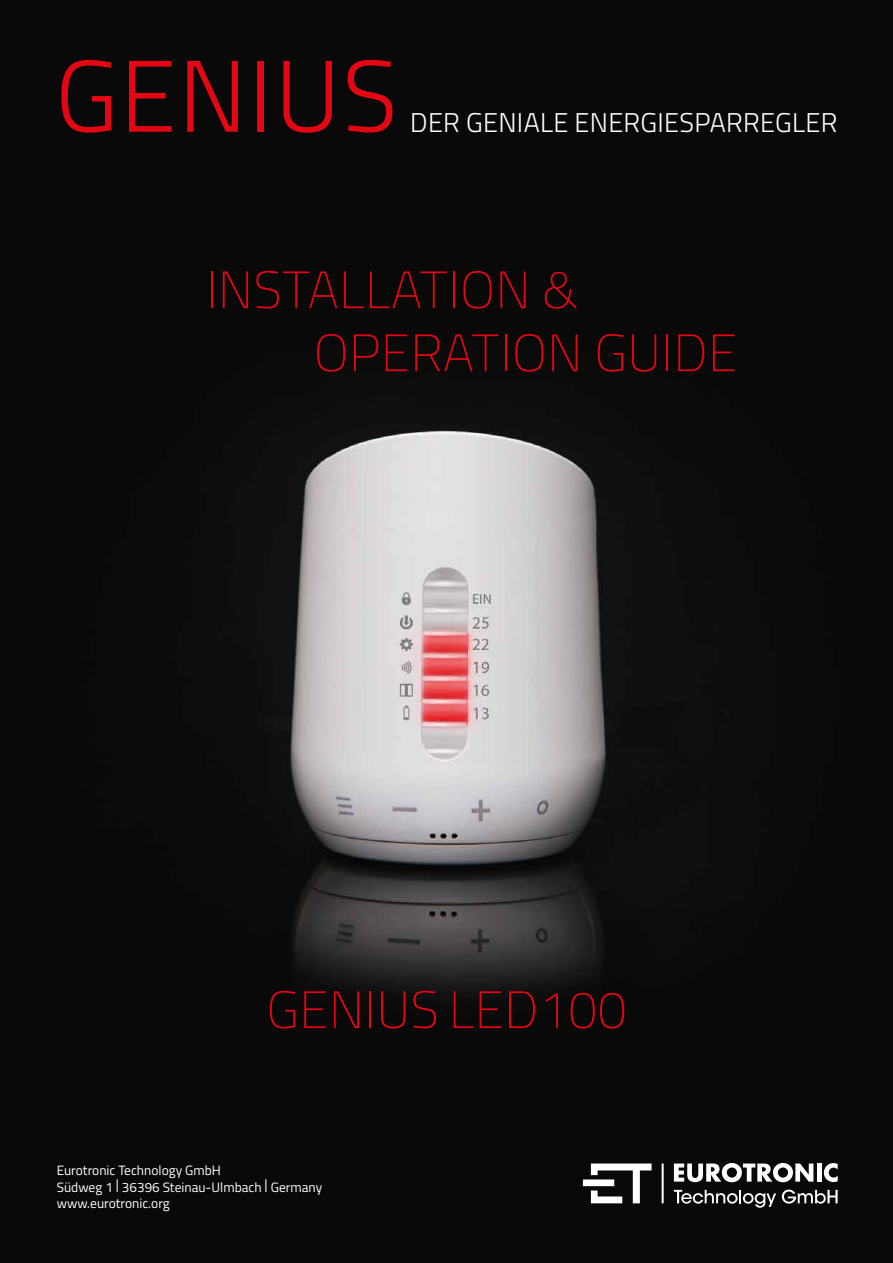
<style>
.page{position:relative;width:893px;height:1263px;background:#fff}
.page>*{position:absolute;margin:0;border:0;box-sizing:border-box;transform-origin:0 0}
.t1{font:300 101.85px "Titillium";letter-spacing:.02em;color:#e30613}
.t2{font:100 52.5px/63px "Titillium";letter-spacing:.01em;color:#e30613}
.t3{font:300 27.15px "Titillium";letter-spacing:.01em;color:#fff}
.t4{font:13.5px/16.2px "Titillium";color:#fff}
</style>
<div class="page">
<img style="left:0;top:0;width:893px;height:1263px">
<div style="left:583px;top:1179px;width:31px;height:7px;background:#fff"></div>
<svg style="left:591px;top:1163px;width:60px;height:40px"></svg>
<svg style="left:674px;top:1163px;width:139px;height:19px"></svg>
<hr style="left:817px;top:1163px;width:4px;height:18px;background:#fff">
<svg style="left:824px;top:1163px;width:14px;height:19px"></svg>
<hr style="left:662px;top:1163px;width:2px;height:40px;background:#fff">
<svg style="left:674px;top:1190px;width:102px;height:18px"></svg>
<svg style="left:782px;top:1189px;width:56px;height:15px"></svg>
<h1 class="t1" style="left:55px;top:22px;width:344px">GENIUS</h1>
<h3 class="t3" style="left:410px;top:103px;width:429px">DER GENIALE ENERGIESPARREGLER</h3>
<h2 class="t2" style="left:314px;top:256px;width:425px;text-indent:-108px">INSTALLATION &amp;<br>OPERATION GUIDE</h2>
<h2 class="t2" style="left:266px;top:976px;width:362px">GENIUS LED100</h2>
<p class="t4" style="left:57px;top:1162px;width:267px">Eurotronic Technology GmbH<br>Südweg 1 | 36396 Steinau-Ulmbach | Germany www.eurotronic.org</p>
</div>
